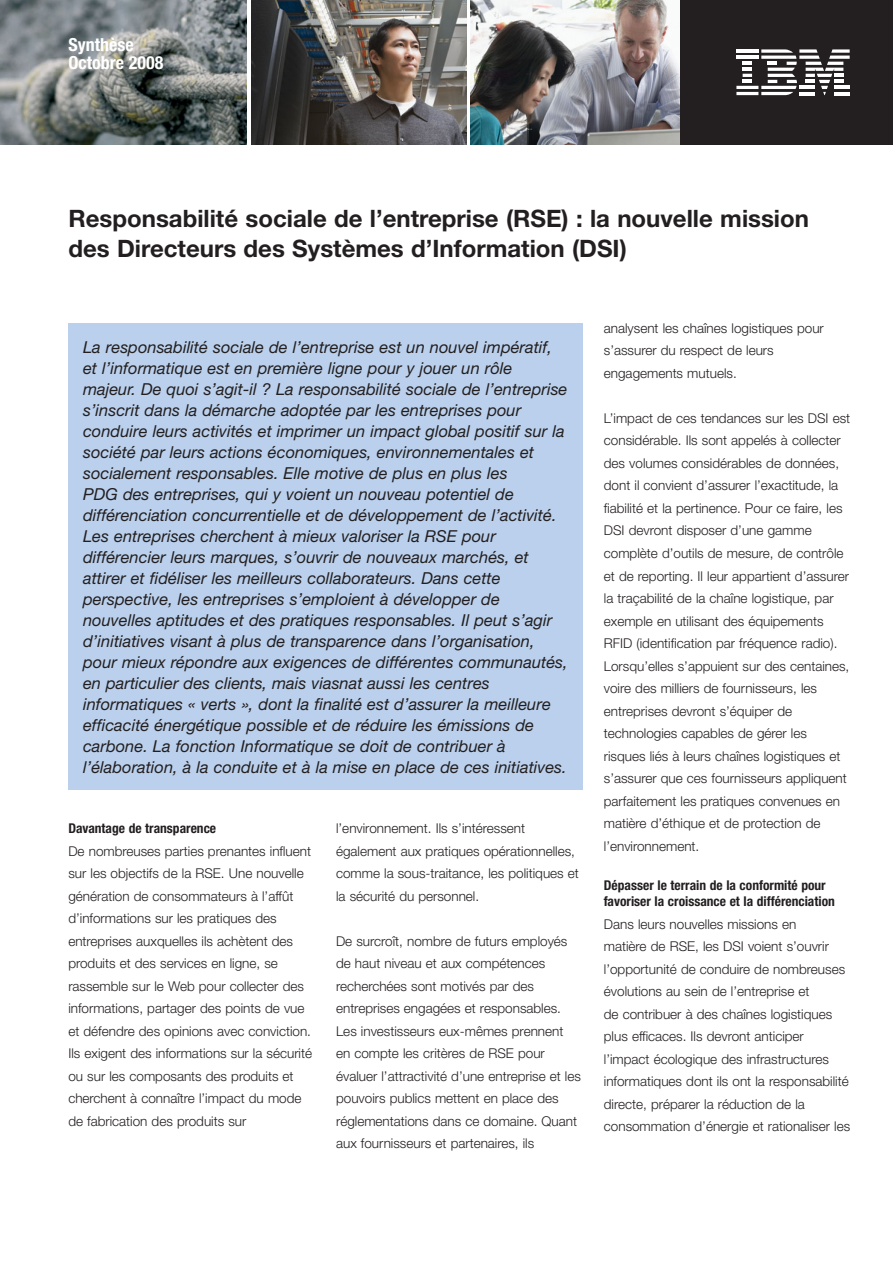
<style>
.page{position:relative;width:893px;height:1263px;background:#fff}
.page>*{position:absolute;margin:0;border:0;box-sizing:border-box;transform-origin:0 0}
.t1{font:700 24px/30px "Helvetica Neue";color:#231f20}
.t2{font:700 condensed 18px/18px "Helvetica Neue";color:#fff}
.t3{font:italic 16.5px/21px "Helvetica Neue";color:#231f20}
.t4{font:300 13.5px/22.5px "Helvetica Neue";color:#231f20}
.t5{font:700 condensed 13.5px/16.5px "Helvetica Neue";color:#231f20}
</style>
<div class="page">
<img style="left:0;top:0;width:247px;height:145px">
<img style="left:251px;top:0;width:215px;height:144px">
<img style="left:470px;top:0;width:210px;height:145px">
<div style="left:680px;top:0;width:213px;height:145px;background:#231f20"></div>
<svg style="left:736px;top:49px;width:114px;height:46px"></svg>
<hr style="left:799px;top:92px;width:16px;height:3px;background:#fff">
<hr style="left:736px;top:92px;width:22px;height:3px;background:#fff">
<div style="left:68px;top:323px;width:515px;height:466px;background:#bad0ec"></div>
<h2 class="t2" style="left:69px;top:38px;width:96px">Synthèse<br>Octobre 2008</h2>
<h1 class="t1" style="left:69px;top:205px;width:742px">Responsabilité sociale de l’entreprise (RSE) : la nouvelle mission des Directeurs des Systèmes d’Information (DSI)</h1>
<p class="t3" style="left:83px;top:338px;width:486px">La responsabilité sociale de l’entreprise est un nouvel impératif, et l’informatique est en première ligne pour y jouer un rôle majeur. De quoi s’agit-il ? La responsabilité sociale de l’entreprise s’inscrit dans la démarche adoptée par les entreprises pour conduire leurs activités et imprimer un impact global positif sur la société par leurs actions économiques, environnementales et socialement responsables. Elle motive de plus en plus les<br>PDG des entreprises, qui y voient un nouveau potentiel de différenciation concurrentielle et de développement de l’activité.<br>Les entreprises cherchent à mieux valoriser la RSE pour différencier leurs marques, s’ouvrir de nouveaux marchés, et attirer et fidéliser les meilleurs collaborateurs. Dans cette perspective, les entreprises s’emploient à développer de nouvelles aptitudes et des pratiques responsables. Il peut s’agir d’initiatives visant à plus de transparence dans l’organisation, pour mieux répondre aux exigences de différentes communautés, en particulier des clients, mais viasnat aussi les centres informatiques « verts », dont la finalité est d’assurer la meilleure efficacité énergétique possible et de réduire les émissions de carbone. La fonction Informatique se doit de contribuer à l’élaboration, à la conduite et à la mise en place de ces initiatives.</p>
<h2 class="t5" style="left:68px;top:821px;width:149px">Davantage de transparence</h2>
<p class="t4" style="left:68px;top:841px;width:245px">De nombreuses parties prenantes influent sur les objectifs de la RSE. Une nouvelle génération de consommateurs à l’affût d’informations sur les pratiques des entreprises auxquelles ils achètent des produits et des services en ligne, se rassemble sur le Web pour collecter des informations, partager des points de vue et défendre des opinions avec conviction.<br>Ils exigent des informations sur la sécurité ou sur les composants des produits et cherchent à connaître l’impact du mode de fabrication des produits sur</p>
<p class="t4" style="left:336px;top:818px;width:244px">l’environnement. Ils s’intéressent également aux pratiques opérationnelles, comme la sous-traitance, les politiques et la sécurité du personnel.</p>
<p class="t4" style="left:336px;top:931px;width:246px">De surcroît, nombre de futurs employés de haut niveau et aux compétences recherchées sont motivés par des entreprises engagées et responsables.<br>Les investisseurs eux-mêmes prennent en compte les critères de RSE pour évaluer l’attractivité d’une entreprise et les pouvoirs publics mettent en place des réglementations dans ce domaine. Quant aux fournisseurs et partenaires, ils</p>
<p class="t4" style="left:604px;top:318px;width:221px">analysent les chaînes logistiques pour s’assurer du respect de leurs engagements mutuels.</p>
<p class="t4" style="left:604px;top:408px;width:248px">L’impact de ces tendances sur les DSI est considérable. Ils sont appelés à collecter des volumes considérables de données, dont il convient d’assurer l’exactitude, la fiabilité et la pertinence. Pour ce faire, les DSI devront disposer d’une gamme complète d’outils de mesure, de contrôle et de reporting. Il leur appartient d’assurer la traçabilité de la chaîne logistique, par exemple en utilisant des équipements RFID (identification par fréquence radio).<br>Lorsqu’elles s’appuient sur des centaines, voire des milliers de fournisseurs, les entreprises devront s’équiper de technologies capables de gérer les risques liés à leurs chaînes logistiques et s’assurer que ces fournisseurs appliquent parfaitement les pratiques convenues en matière d’éthique et de protection de l’environnement.</p>
<h2 class="t5" style="left:604px;top:878px;width:233px">Dépasser le terrain de la conformité pour favoriser la croissance et la différenciation</h2>
<p class="t4" style="left:604px;top:914px;width:248px">Dans leurs nouvelles missions en<br>matière de RSE, les DSI voient s’ouvrir l’opportunité de conduire de nombreuses évolutions au sein de l’entreprise et<br>de contribuer à des chaînes logistiques plus efficaces. Ils devront anticiper l’impact écologique des infrastructures informatiques dont ils ont la responsabilité directe, préparer la réduction de la consommation d’énergie et rationaliser les</p>
</div>
